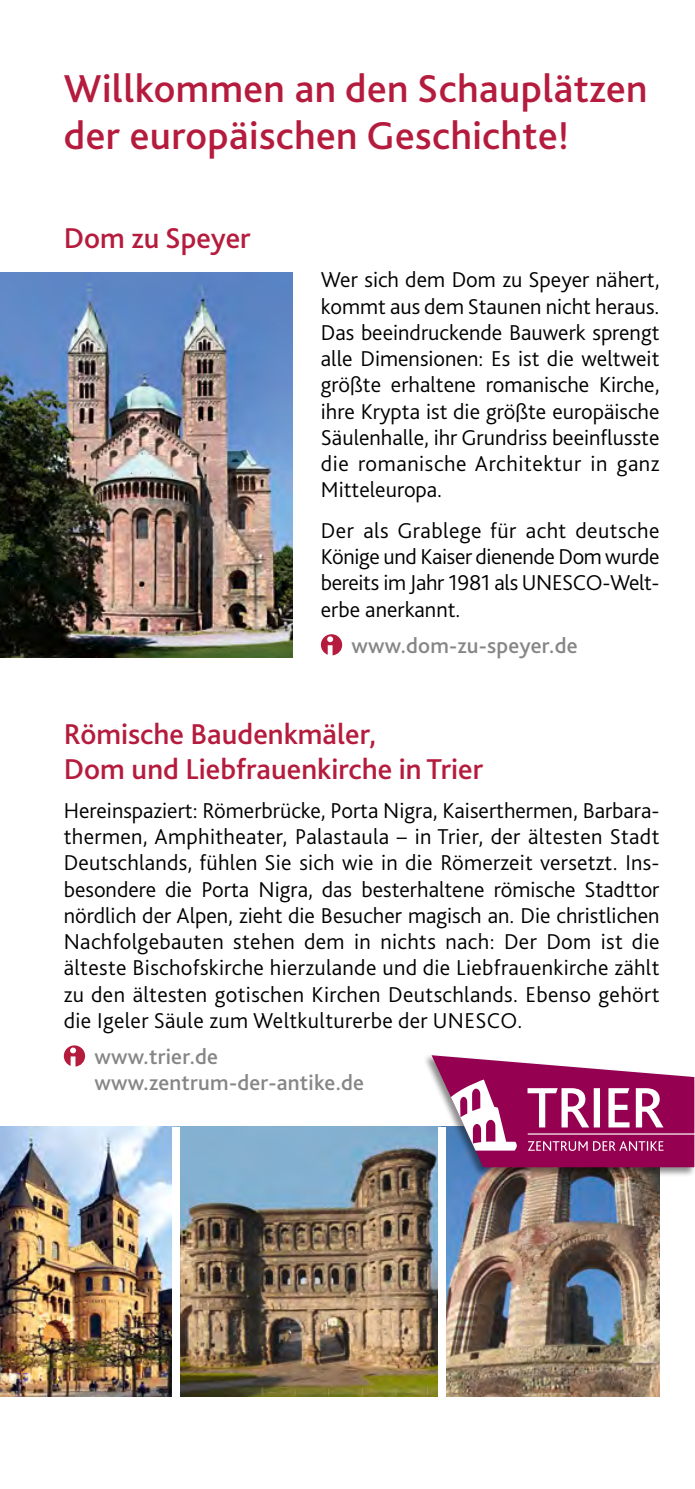
<style>
.page{position:relative;width:695px;height:1489px;background:#fff}
.page>*{position:absolute;margin:0;border:0;box-sizing:border-box;transform-origin:0 0}
.t1{font:500 40.5px/47px "Bliss 2";letter-spacing:.01em;color:#b51b3d}
.t2{font:500 30px/35px "Bliss 2";color:#b51b3d}
.t3{font:300 22.5px/26.2px "Bliss 2";letter-spacing:.015em;color:#000;text-align:justify}
.t4{font:500 22.5px/26.2px "Bliss 2";letter-spacing:.01em;color:#868686}
</style>
<div class="page">
<img style="left:0;top:1126px;width:659px;height:270px">
<svg style="left:321px;top:634px;width:21px;height:21px"></svg>
<svg style="left:64px;top:1045px;width:21px;height:21px"></svg>
<img style="left:0;top:273px;width:292px;height:384px">
<div style="left:423px;top:1053px;width:271px;height:123px;background:#000;opacity:.45"></div>
<svg style="left:431px;top:1055px;width:263px;height:112px"></svg>
<hr style="left:527px;top:1133px;width:167px;height:1px;background:#fff">
<div style="left:172px;top:1126px;width:7px;height:270px;background:#fff"></div>
<div style="left:438px;top:1126px;width:7px;height:270px;background:#fff"></div>
<h1 class="t1" style="left:64px;top:64px;width:585px">Willkommen an den Schauplätzen der europäischen Geschichte!</h1>
<h2 class="t2" style="left:64px;top:220px;width:188px">Dom zu Speyer</h2>
<p class="t3" style="left:321px;top:266px;width:340px">Wer sich dem Dom zu Speyer nähert, kommt aus dem Staunen nicht heraus.<br>Das beeindruckende Bauwerk sprengt alle Dimensionen: Es ist die weltweit größte erhaltene romanische Kirche, ihre Krypta ist die größte europäische Säulenhalle, ihr Grundriss beeinflusste die romanische Architektur in ganz Mitteleuropa.</p>
<p class="t3" style="left:321px;top:516px;width:340px">Der als Grablege für acht deutsche Könige und Kaiser dienende Dom wurde bereits im Jahr 1981 als UNESCO-Welt&shy;erbe anerkannt.</p>
<p class="t4" style="left:351px;top:631px;width:228px">www.dom-zu-speyer.de</p>
<h2 class="t2" style="left:64px;top:715px;width:421px">Römische Baudenkmäler,<br>Dom und Liebfrauenkirche in Trier</h2>
<p class="t3" style="left:64px;top:796px;width:597px">Hereinspaziert: Römerbrücke, Porta Nigra, Kaiserthermen, Barbara&shy;thermen, Amphitheater, Palastaula – in Trier, der ältesten Stadt Deutschlands, fühlen Sie sich wie in die Römerzeit versetzt. Ins&shy;besondere die Porta Nigra, das besterhaltene römische Stadttor nördlich der Alpen, zieht die Besucher magisch an. Die christlichen Nachfolgebauten stehen dem in nichts nach: Der Dom ist die älteste Bischofskirche hierzulande und die Liebfrauenkirche zählt zu den ältesten gotischen Kirchen Deutschlands. Ebenso gehört die Igeler Säule zum Weltkulturerbe der UNESCO.</p>
<p class="t4" style="left:94px;top:1042px;width:271px">www.trier.de www.zentrum-der-antike.de</p>
</div>
